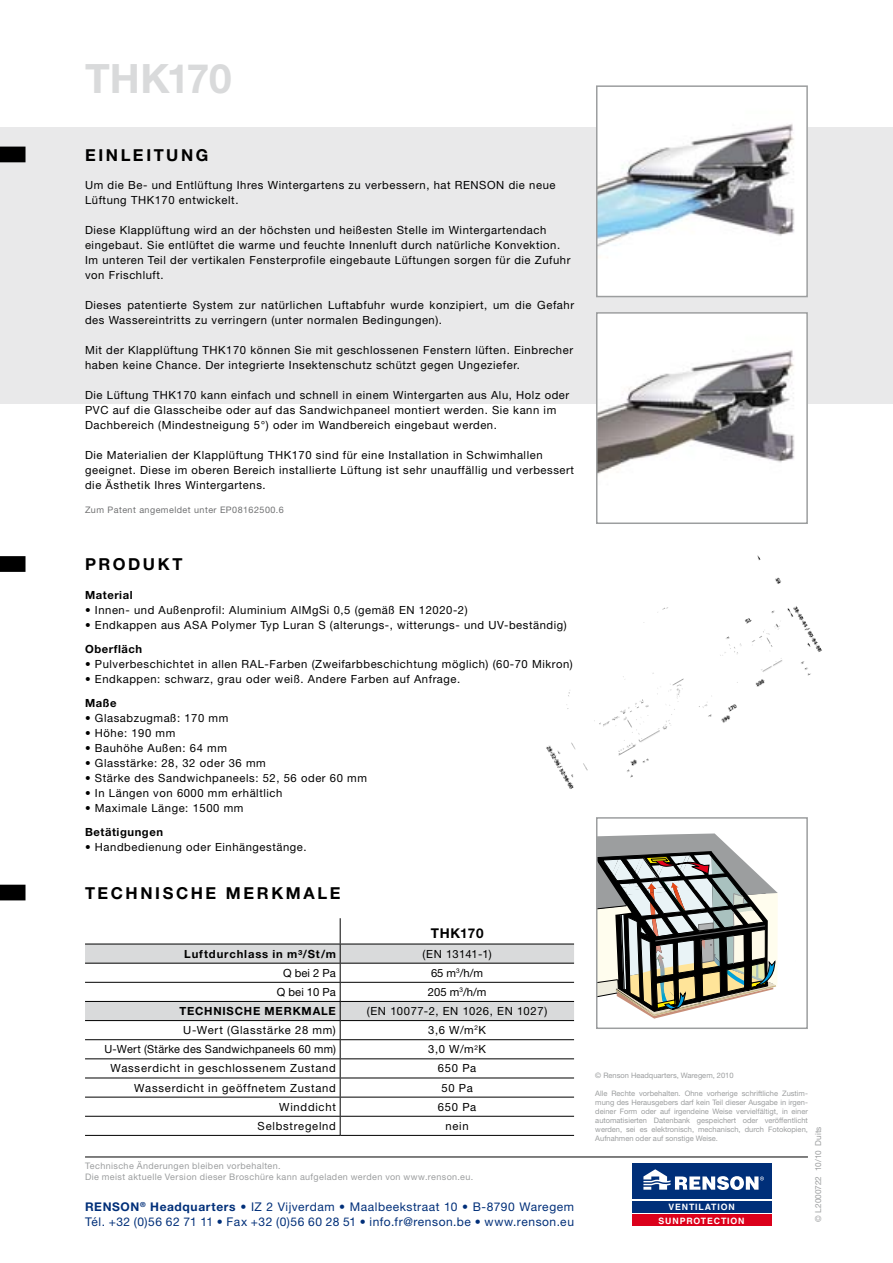
<style>
.page{position:relative;width:893px;height:1263px;background:#fff}
.page>*{position:absolute;margin:0;border:0;box-sizing:border-box;transform-origin:0 0}
.t1{font:700 40.5px "Helvetica Neue LT Std";color:#d9dadb}
.t2{font:700 16.5px "Helvetica Neue LT Std";letter-spacing:.155em;color:#000}
.t3{font:700 13.5px "Helvetica Neue LT Std";color:#000}
.t4{font:12px/14.4px "Helvetica Neue LT Std";letter-spacing:.045em;color:#002f79;text-align:right}
.t5{font:700 12px "Helvetica Neue LT Std";color:#002f79}
.t6{font:11.25px/15px "Helvetica Neue LT Std";letter-spacing:.05em;color:#000}
.t7{font:700 11.25px "Helvetica Neue LT Std";letter-spacing:.07em;color:#000}
.t8{font:11.25px "Helvetica Neue LT Std";letter-spacing:.03em;color:#000}
.t9{font:11.25px "Helvetica Neue LT Std";letter-spacing:.07em;color:#000}
.t10{font:9px/10.8px "Helvetica Neue LT Std";letter-spacing:.045em;color:#9c9e9f}
.t11{font:9px "Helvetica Neue LT Std";letter-spacing:.05em;color:#707172}
.t12{font:700 8.7px/13.6px "Helvetica LT Std";letter-spacing:.1em;color:#fff;text-align:center}
.t13{font:8.25px "Helvetica Neue LT Std";color:#9c9e9f}
.t14{font:7.5px/9px "Helvetica Neue LT Std";color:#9c9e9f;text-align:justify}
.s1{font-weight:700}
</style>
<div class="page">
<div style="left:0;top:128px;width:893px;height:276px;background:#e9e9ea"></div>
<hr style="left:85px;top:1156px;width:723px;height:1px;background:#000">
<div style="left:632px;top:1163px;width:140px;height:36px;background:#002f79"></div>
<svg style="left:643px;top:1169px;width:121px;height:21px"></svg>
<div style="left:632px;top:1201px;width:140px;height:11px;background:#002f79"></div>
<div style="left:632px;top:1214px;width:140px;height:12px;background:#db001b"></div>
<img style="left:546px;top:555px;width:276px;height:234px">
<img style="left:599px;top:124px;width:206px;height:170px">
<div style="left:596px;top:85px;width:212px;height:212px;border:2px solid #9c9e9f"></div>
<img style="left:599px;top:315px;width:206px;height:159px">
<div style="left:596px;top:312px;width:212px;height:212px;border:2px solid #9c9e9f"></div>
<svg style="left:599px;top:833px;width:179px;height:185px;background:#9d9c95"></svg>
<div style="left:596px;top:817px;width:212px;height:212px;border:2px solid #9c9e9f"></div>
<div style="left:0;top:147px;width:26px;height:15px;background:#000"></div>
<div style="left:0;top:556px;width:26px;height:16px;background:#000"></div>
<div style="left:0;top:885px;width:26px;height:15px;background:#000"></div>
<hr style="left:340px;top:1135px;width:234px;height:1px;background:#000">
<hr style="left:85px;top:1135px;width:255px;height:1px;background:#000">
<svg style="left:85px;top:918px;width:489px;height:217px"></svg>
<hr style="left:85px;top:944px;width:255px;height:1px;background:#000">
<hr style="left:340px;top:944px;width:234px;height:1px;background:#000">
<h1 class="t1" style="left:85px;top:53px;width:148px">THK170</h1>
<h2 class="t2" style="left:85px;top:145px;width:125px">E inleitung</h2>
<p class="t6" style="left:85px;top:177px;width:472px">Um die Be- und Entlüftung Ihres Wintergartens zu verbessern, hat RENSON die neue<br>Lüftung THK170 entwickelt.</p>
<p class="t6" style="left:85px;top:222px;width:487px">Diese Klapplüftung wird an der höchsten und heißesten Stelle im Wintergartendach eingebaut. Sie entlüftet die warme und feuchte Innenluft durch natürliche Konvektion.<br>Im unteren Teil der vertikalen Fensterprofile eingebaute Lüftungen sorgen für die Zufuhr von Frischluft.</p>
<p class="t6" style="left:85px;top:297px;width:491px">Dieses patentierte System zur natürlichen Luftabfuhr wurde konzipiert, um die Gefahr des Wassereintritts zu verringern (unter normalen Bedingungen).</p>
<p class="t6" style="left:85px;top:342px;width:490px">Mit der Klapplüftung THK170 können Sie mit geschlossenen Fenstern lüften. Einbrecher haben keine Chance. Der integrierte Insektenschutz schützt gegen Ungeziefer.</p>
<p class="t6" style="left:85px;top:387px;width:486px">Die Lüftung THK170 kann einfach und schnell in einem Wintergarten aus Alu, Holz oder<br>PVC auf die Glasscheibe oder auf das Sandwichpaneel montiert werden. Sie kann im<br>Dachbereich (Mindestneigung 5°) oder im Wandbereich eingebaut werden.</p>
<p class="t6" style="left:85px;top:447px;width:490px">Die Materialien der Klapplüftung THK170 sind für eine Installation in Schwimhallen geeignet. Diese im oberen Bereich installierte Lüftung ist sehr unauffällig und verbessert die Ästhetik Ihres Wintergartens.</p>
<p class="t11" style="left:85px;top:505px;width:200px">Zum Patent angemeldet unter EP08162500.6</p>
<h2 class="t2" style="left:85px;top:554px;width:99px">Produkt</h2>
<p class="t7" style="left:85px;top:588px;width:49px">Material</p>
<p class="t6" style="left:85px;top:602px;width:384px">• Innen- und Außenprofil: Aluminium AlMgSi 0,5 (gemäß EN 12020-2)</p>
<p class="t6" style="left:85px;top:617px;width:483px">• Endkappen aus ASA Polymer Typ Luran S (alterungs-, witterungs- und UV-beständig)</p>
<p class="t7" style="left:85px;top:642px;width:59px">Oberfläch</p>
<p class="t6" style="left:85px;top:656px;width:489px">• Pulverbeschichtet in allen RAL-Farben (Zweifarbbeschichtung möglich) (60-70 Mikron)</p>
<p class="t6" style="left:85px;top:671px;width:377px">• Endkappen: schwarz, grau oder weiß. Andere Farben auf Anfrage.</p>
<p class="t7" style="left:85px;top:696px;width:33px">Maße</p>
<p class="t6" style="left:85px;top:710px;width:145px">• Glasabzugmaß: 170 mm</p>
<p class="t6" style="left:85px;top:725px;width:92px">• Höhe: 190 mm</p>
<p class="t6" style="left:85px;top:740px;width:143px">• Bauhöhe Außen: 64 mm</p>
<p class="t6" style="left:85px;top:755px;width:182px">• Glasstärke: 28, 32 oder 36 mm</p>
<p class="t6" style="left:85px;top:770px;width:284px">• Stärke des Sandwichpaneels: 52, 56 oder 60 mm</p>
<p class="t6" style="left:85px;top:785px;width:199px">• In Längen von 6000 mm erhältlich</p>
<p class="t6" style="left:85px;top:800px;width:160px">• Maximale Länge: 1500 mm</p>
<p class="t7" style="left:85px;top:825px;width:80px">Betätigungen</p>
<p class="t6" style="left:85px;top:839px;width:223px">• Handbedienung oder Einhängestänge.</p>
<h2 class="t2" style="left:85px;top:883px;width:257px">Tech nisch e M erkmale</h2>
<p class="t3" style="left:431px;top:925px;width:54px">THK170</p>
<p class="t7" style="left:184px;top:947px;width:153px">Luftdurchlass in m³/St/m</p>
<p class="t6" style="left:423px;top:946px;width:70px">(EN 13141-1)</p>
<p class="t6" style="left:283px;top:965px;width:54px">Q bei 2 Pa</p>
<p class="t6" style="left:431px;top:965px;width:54px">65 m<sup>3</sup>/h/m</p>
<p class="t6" style="left:277px;top:984px;width:60px">Q bei 10 Pa</p>
<p class="t6" style="left:428px;top:984px;width:60px">205 m<sup>3</sup>/h/m</p>
<p class="t7" style="left:179px;top:1004px;width:158px">Technische merkmale</p>
<p class="t6" style="left:367px;top:1003px;width:182px">(EN 10077-2, EN 1026, EN 1027)</p>
<p class="t9" style="left:183px;top:1023px;width:154px">U-Wert (Glasstärke 28 mm)</p>
<p class="t6" style="left:428px;top:1022px;width:60px">3,6 W/m<sup>2</sup>K</p>
<p class="t8" style="left:104px;top:1042px;width:233px">U-Wert (Stärke des Sandwichpaneels 60 mm)</p>
<p class="t6" style="left:428px;top:1042px;width:60px">3,0 W/m<sup>2</sup>K</p>
<p class="t6" style="left:110px;top:1061px;width:227px">Wasserdicht in geschlossenem Zustand</p>
<p class="t6" style="left:438px;top:1061px;width:40px">650 Pa</p>
<p class="t6" style="left:134px;top:1080px;width:203px">Wasserdicht in geöffnetem Zustand</p>
<p class="t6" style="left:441px;top:1080px;width:33px">50 Pa</p>
<p class="t6" style="left:279px;top:1099px;width:58px">Winddicht</p>
<p class="t6" style="left:438px;top:1099px;width:40px">650 Pa</p>
<p class="t6" style="left:258px;top:1118px;width:80px">Selbstregelnd</p>
<p class="t6" style="left:445px;top:1118px;width:25px">nein</p>
<p class="t10" style="left:85px;top:1161px;width:390px">Technische Änderungen bleiben vorbehalten.<br>Die meist aktuelle Version dieser Broschüre kann aufgeladen werden von www.renson.eu.</p>
<p class="t5" style="left:85px;top:1200px;width:10px">RENSON</p>
<p class="t4" style="left:85px;top:1200px;width:490px"><sup>®</sup> <span class="s1">Headquarters</span> • IZ 2 Vijverdam • Maalbeekstraat 10 • B-8790 Waregem<br>Tél. +32 (0)56 62 71 11 • Fax +32 (0)56 60 28 51 • info.fr@renson.be • www.renson.eu</p>
<p class="t14" style="left:595px;top:1070px;width:140px">© Renson Headquarters, Waregem, 2010</p>
<p class="t14" style="left:595px;top:1088px;width:214px">Alle Rechte vorbehalten. Ohne vorherige schriftliche Zustim&shy;mung des Herausgebers darf kein Teil dieser Ausgabe in irgen&shy;deiner Form oder auf irgendeine Weise vervielfältigt, in einer automatisierten Datenbank gespeichert oder veröffentlicht werden, sei es elektronisch, mechanisch, durch Fotokopien, Aufnahmen oder auf sonstige Weise.</p>
<p class="t13" style="left:813px;top:1221px;width:96px;rotate:-90deg">© L2000722 10/10 Duits</p>
<p class="t12" style="left:659px;top:1200px;width:88px">VENTILATION<br>SUNPROTECTION</p>
</div>
